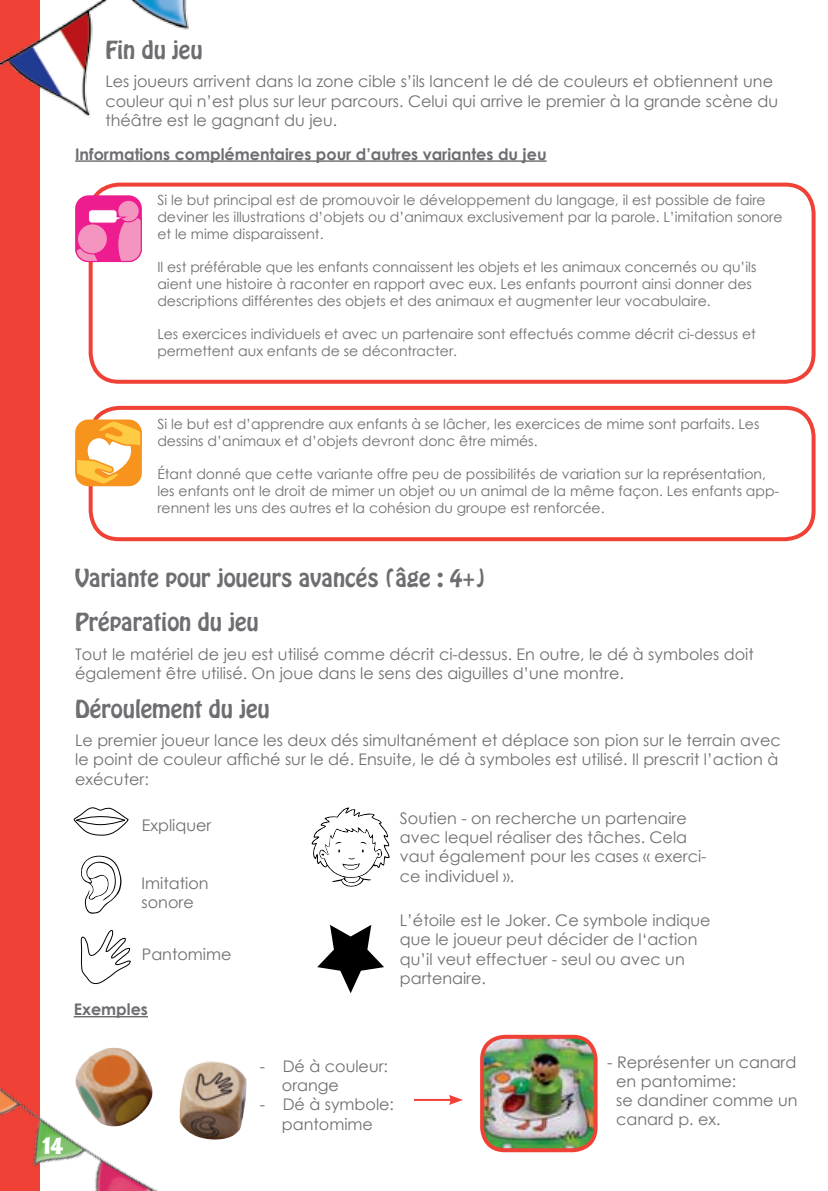
<style>
.page{position:relative;width:828px;height:1191px;background:#fff}
.page>*{position:absolute;margin:0;border:0;box-sizing:border-box;transform-origin:0 0}
.t1{font:22px "Hobo Std";color:#6d6e71}
.t2{font:20px "BD Cartoon Shout";color:#fff}
.t3{font:16px/19.2px "Century Gothic";color:#6d6e71}
.t4{font:700 16px "Century Gothic";color:#6d6e71}
.t5{font:14px/16.8px "Century Gothic";color:#6d6e71}
</style>
<div class="page">
<div style="left:0;top:0;width:40px;height:1191px;background:#ef4135"></div>
<img style="left:0;top:1072px;width:202px;height:119px">
<img style="left:0;top:0;width:189px;height:117px">
<hr style="left:75px;top:160px;width:471px;height:2px;background:#6d6e71">
<hr style="left:74px;top:1016px;width:74px;height:1px;background:#6d6e71">
<div style="left:89px;top:183px;width:726px;height:201px;border:4px solid #ef4135;border-radius:28px"></div>
<svg style="left:75px;top:195px;width:67px;height:67px;background:#f050a4"></svg>
<div style="left:118px;top:200px;width:21px;height:22px;background:#f495bf;border-radius:50%"></div>
<div style="left:117px;top:200px;width:23px;height:22px;border:1px solid #ed1c8f;border-radius:50%"></div>
<div style="left:77px;top:224px;width:30px;height:30px;background:#f495bf;border-radius:50%"></div>
<div style="left:77px;top:223px;width:31px;height:31px;border:1px solid #ed1c8f;border-radius:50%"></div>
<div style="left:89px;top:210px;width:28px;height:13px;background:#fff;border-radius:3px"></div>
<div style="left:88px;top:209px;width:29px;height:14px;border:1px solid #ed1c8f;border-radius:3px"></div>
<div style="left:89px;top:406px;width:726px;height:135px;border:4px solid #ef4135;border-radius:28px"></div>
<svg style="left:75px;top:419px;width:67px;height:67px"></svg>
<img style="left:75px;top:1048px;width:37px;height:30px">
<img style="left:485px;top:1039px;width:110px;height:110px">
<div style="left:480px;top:1034px;width:117px;height:118px;border:4px solid #ef4135;border-radius:23px"></div>
<svg style="left:81px;top:855px;width:41px;height:59px"></svg>
<svg style="left:73px;top:807px;width:56px;height:29px"></svg>
<svg style="left:80px;top:930px;width:51px;height:55px"></svg>
<svg style="left:311px;top:807px;width:79px;height:80px"></svg>
<svg style="left:317px;top:925px;width:67px;height:68px"></svg>
<hr style="left:414px;top:1099px;width:38px;height:2px;background:#ef4135">
<svg style="left:449px;top:1095px;width:14px;height:10px"></svg>
<h1 class="t1" style="left:105px;top:35px;width:99px">Fin du jeu</h1>
<p class="t3" style="left:105px;top:72px;width:674px">Les joueurs arrivent dans la zone cible s’ils lancent le dé de couleurs et obtiennent une couleur qui n’est plus sur leur parcours. Celui qui arrive le premier à la grande scène du théâtre est le gagnant du jeu.</p>
<p class="t4" style="left:75px;top:142px;width:473px">Informations complémentaires pour d’autres variantes du jeu</p>
<p class="t5" style="left:157px;top:191px;width:627px">Si le but principal est de promouvoir le développement du langage, il est possible de faire deviner les illustrations d’objets ou d’animaux exclusivement par la parole. L’imitation sonore et le mime disparaissent.</p>
<p class="t5" style="left:157px;top:258px;width:600px">Il est préférable que les enfants connaissent les objets et les animaux concernés ou qu’ils aient une histoire à raconter en rapport avec eux. Les enfants pourront ainsi donner des descriptions différentes des objets et des animaux et augmenter leur vocabulaire.</p>
<p class="t5" style="left:157px;top:326px;width:600px">Les exercices individuels et avec un partenaire sont effectués comme décrit ci-dessus et permettent aux enfants de se décontracter.</p>
<p class="t5" style="left:157px;top:415px;width:603px">Si le but est d’apprendre aux enfants à se lâcher, les exercices de mime sont parfaits. Les dessins d’animaux et d’objets devront donc être mimés.</p>
<p class="t5" style="left:157px;top:466px;width:623px">Étant donné que cette variante offre peu de possibilités de variation sur la représentation, les enfants ont le droit de mimer un objet ou un animal de la même façon. Les enfants app&shy;rennent les uns des autres et la cohésion du groupe est renforcée.</p>
<h1 class="t1" style="left:75px;top:563px;width:412px">Variante pour joueurs avancés (âge : 4+)</h1>
<h1 class="t1" style="left:75px;top:607px;width:185px">Préparation du jeu</h1>
<p class="t3" style="left:75px;top:644px;width:680px">Tout le matériel de jeu est utilisé comme décrit ci-dessus. En outre, le dé à symboles doit également être utilisé. On joue dans le sens des aiguilles d’une montre.</p>
<h1 class="t1" style="left:75px;top:693px;width:196px">Déroulement du jeu</h1>
<p class="t3" style="left:75px;top:730px;width:707px">Le premier joueur lance les deux dés simultanément et déplace son pion sur le terrain avec le point de couleur affiché sur le dé. Ensuite, le dé à symboles est utilisé. Il prescrit l’action à exécuter:</p>
<p class="t3" style="left:142px;top:815px;width:71px">Expliquer</p>
<p class="t3" style="left:400px;top:808px;width:308px">Soutien - on recherche un partenaire avec lequel réaliser des tâches. Cela vaut également pour les cases « exerci&shy;ce individuel ».</p>
<p class="t3" style="left:142px;top:873px;width:69px">Imitation sonore</p>
<p class="t3" style="left:142px;top:944px;width:91px">Pantomime</p>
<p class="t3" style="left:400px;top:910px;width:312px">L’étoile est le Joker. Ce symbole indique que le joueur peut décider de l‘action qu’il veut effectuer - seul ou avec un partenaire.</p>
<p class="t4" style="left:74px;top:997px;width:76px">Exemples</p>
<h2 class="t2" style="left:43px;top:1135px;width:23px">14</h2>
<p class="t3" style="left:282px;top:1056px;width:108px;text-indent:-22px">- Dé à couleur: orange</p>
<p class="t3" style="left:260px;top:1094px;width:136px;text-align:center">- Dé à symbole: pantomime</p>
<p class="t3" style="left:616px;top:1052px;width:183px;text-indent:-9px">- Représenter un canard en pantomime:<br>se dandiner comme un canard p. ex.</p>
</div>
